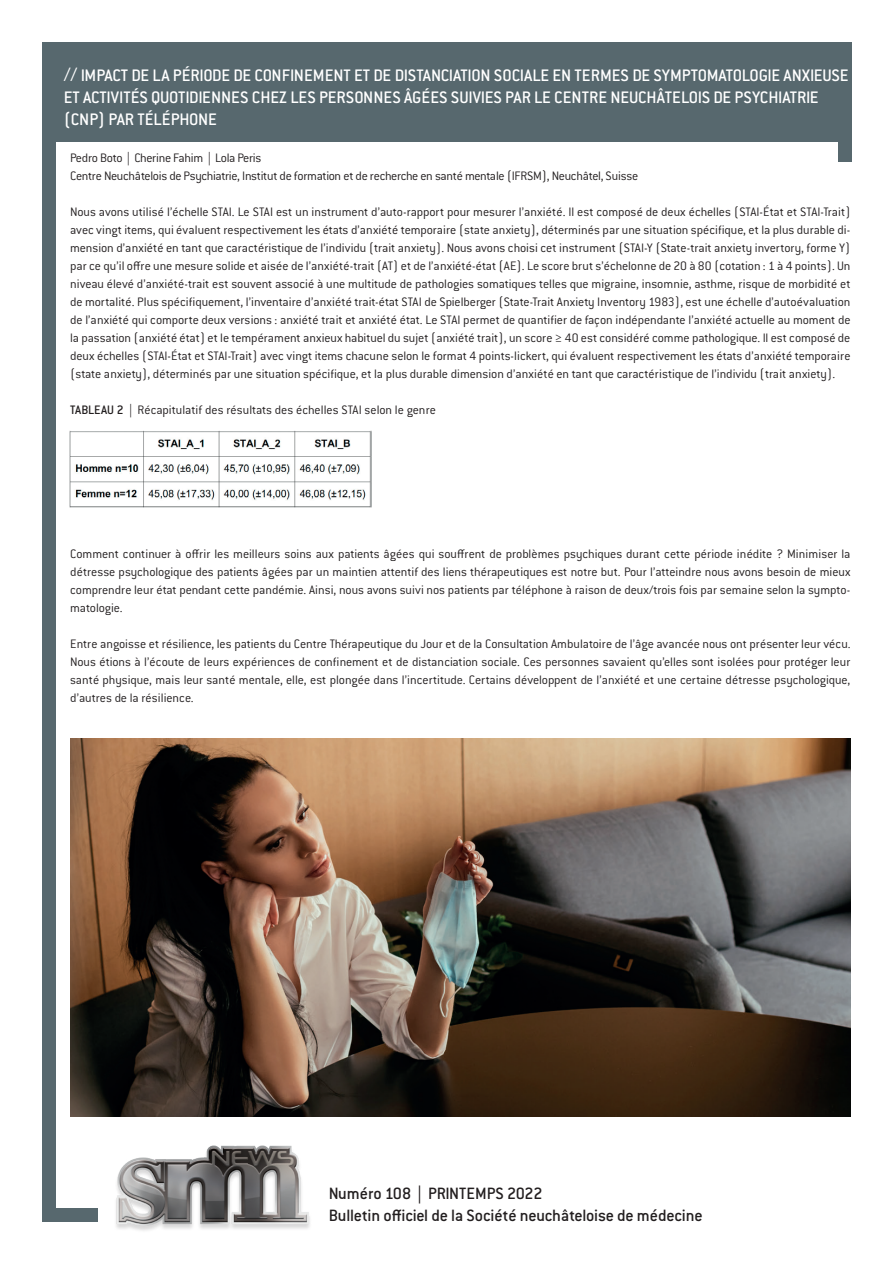
<style>
.page{position:relative;width:893px;height:1263px;background:#fff}
.page>*{position:absolute;margin:0;border:0;box-sizing:border-box;transform-origin:0 0}
.t1{font:500 18.3px/21.9px "Conduit ITC Std";color:#fff}
.t2{font:500 18px/21.6px "Conduit ITC Std";letter-spacing:-.01em;color:#231f20}
.t3{font:300 13.5px/18px "Conduit ITC Std";letter-spacing:-.01em;color:#231f20;text-align:justify}
.s1{font-size:21.3px}
.s2{font-weight:500}
</style>
<div class="page">
<div style="left:43px;top:43px;width:807px;height:63px;background:#57686e"></div>
<div style="left:43px;top:43px;width:13px;height:1177px;background:#57686e"></div>
<div style="left:43px;top:1208px;width:55px;height:13px;background:#57686e"></div>
<img style="left:116px;top:1145px;width:194px;height:86px">
<div style="left:838px;top:43px;width:13px;height:119px;background:#57686e"></div>
<div style="left:43px;top:78px;width:807px;height:63px;background:#57686e"></div>
<img style="left:70px;top:430px;width:302px;height:77px">
<img style="left:70px;top:738px;width:780px;height:378px">
<h1 class="t1" style="left:64px;top:64px;width:786px"><span class="s1">//</span> IMPACT DE LA PÉRIODE DE CONFINEMENT ET DE DISTANCIATION SOCIALE EN TERMES DE SYMPTOMATOLOGIE ANXIEUSE<br>ET ACTIVITÉS QUOTIDIENNES CHEZ LES PERSONNES ÂGÉES SUIVIES PAR LE CENTRE NEUCHÂTELOIS DE PSYCHIATRIE (CNP) PAR TÉLÉPHONE</h1>
<p class="t3" style="left:70px;top:148px;width:570px">Pedro Boto | Cherine Fahim | Lola Peris<br>Centre Neuchâtelois de Psychiatrie, Institut de formation et de recherche en santé mentale (IFRSM), Neuchâtel, Suisse</p>
<p class="t3" style="left:70px;top:202px;width:782px">Nous avons utilisé l’échelle STAI. Le STAI est un instrument d’auto-rapport pour mesurer l’anxiété. Il est composé de deux échelles (STAI-État et STAI-Trait) avec vingt items, qui évaluent respectivement les états d’anxiété temporaire (state anxiety), déterminés par une situation spécifique, et la plus durable di&shy;mension d’anxiété en tant que caractéristique de l’individu (trait anxiety). Nous avons choisi cet instrument (STAI-Y (State-trait anxiety invertory, forme Y) par ce qu’il offre une mesure solide et aisée de l’anxiété-trait (AT) et de l’anxiété-état (AE). Le score brut s’échelonne de 20 à 80 (cotation : 1 à 4 points). Un niveau élevé d’anxiété-trait est souvent associé à une multitude de pathologies somatiques telles que migraine, insomnie, asthme, risque de morbidité et de mortalité. Plus spécifiquement, l’inventaire d’anxiété trait-état STAI de Spielberger (State-Trait Anxiety Inventory 1983), est une échelle d’autoévaluation de l’anxiété qui comporte deux versions : anxiété trait et anxiété état. Le STAI permet de quantifier de façon indépendante l’anxiété actuelle au moment de la passation (anxiété état) et le tempérament anxieux habituel du sujet (anxiété trait), un score ≥ 40 est considéré comme pathologique. Il est composé de deux échelles (STAI-État et STAI-Trait) avec vingt items chacune selon le format 4 points-lickert, qui évaluent respectivement les états d’anxiété temporaire (state anxiety), déterminés par une situation spécifique, et la plus durable dimension d’anxiété en tant que caractéristique de l’individu (trait anxiety).</p>
<p class="t3" style="left:70px;top:400px;width:367px"><span class="s2">TABLEAU 2</span> | Récapitulatif des résultats des échelles STAI selon le genre</p>
<p class="t3" style="left:70px;top:544px;width:782px">Comment continuer à offrir les meilleurs soins aux patients âgées qui souffrent de problèmes psychiques durant cette période inédite ? Minimiser la détresse psychologique des patients âgées par un maintien attentif des liens thérapeutiques est notre but. Pour l’atteindre nous avons besoin de mieux comprendre leur état pendant cette pandémie. Ainsi, nous avons suivi nos patients par téléphone à raison de deux/trois fois par semaine selon la sympto&shy;matologie.</p>
<p class="t3" style="left:70px;top:634px;width:782px">Entre angoisse et résilience, les patients du Centre Thérapeutique du Jour et de la Consultation Ambulatoire de l’âge avancée nous ont présenter leur vécu.<br>Nous étions à l’écoute de leurs expériences de confinement et de distanciation sociale. Ces personnes savaient qu’elles sont isolées pour protéger leur santé physique, mais leur santé mentale, elle, est plongée dans l’incertitude. Certains développent de l’anxiété et une certaine détresse psychologique, d’autres de la résilience.</p>
<h2 class="t2" style="left:329px;top:1182px;width:375px">Numéro 108 | PRINTEMPS 2022<br>Bulletin officiel de la Société neuchâteloise de médecine</h2>
</div>
